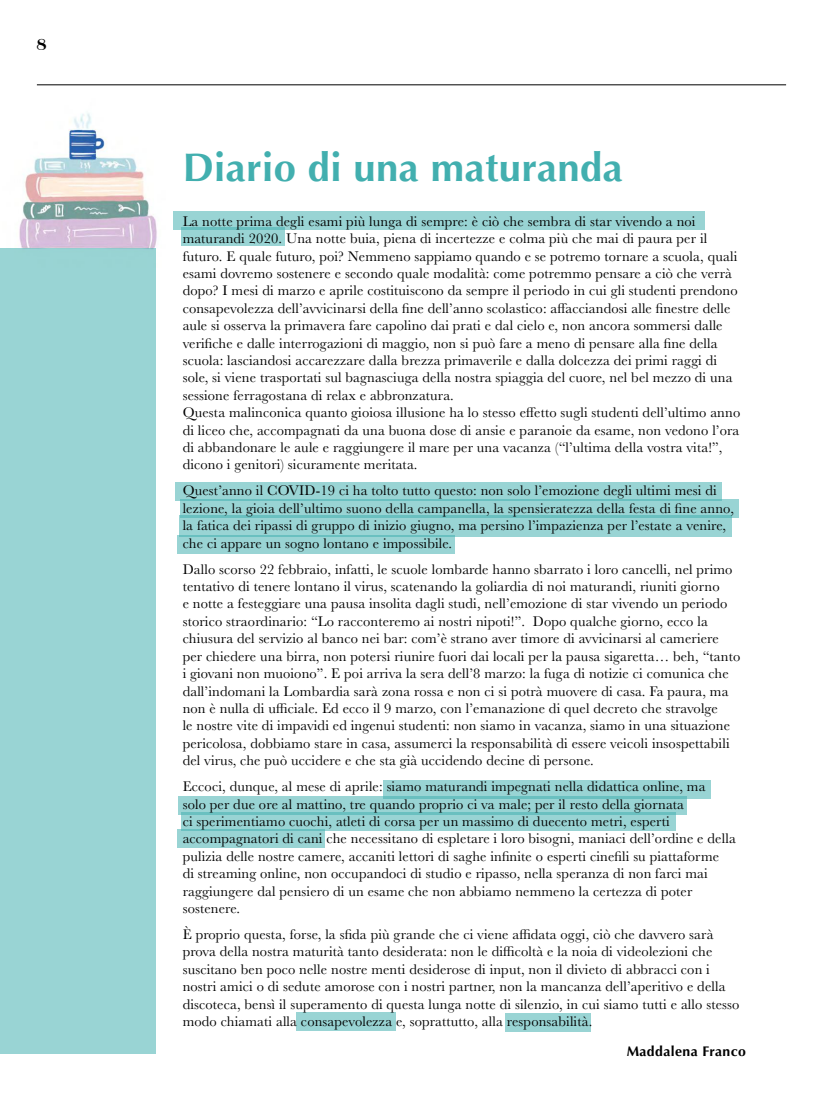
<style>
.page{position:relative;width:823px;height:1106px;background:#fff}
.page>*{position:absolute;margin:0;border:0;box-sizing:border-box;transform-origin:0 0}
.t1{font:700 40px "Optima";letter-spacing:.01em;color:#42afaf}
.t2{font:18px "Chapaza";color:#000}
.t3{font:14.5px/17.4px "Baskerville";letter-spacing:.01em;color:#000}
.t4{font:700 14px "Optima";letter-spacing:.03em;color:#000}
</style>
<div class="page">
<img style="left:19px;top:84px;width:195px;height:164px">
<div style="left:504px;top:1013px;width:86px;height:18px;background:#99d4d4"></div>
<div style="left:296px;top:1012px;width:99px;height:18px;background:#99d4d4"></div>
<div style="left:382px;top:780px;width:328px;height:18px;background:#99d4d4"></div>
<svg style="left:178px;top:796px;width:508px;height:18px;fill:#99d4d4"></svg>
<svg style="left:181px;top:812px;width:494px;height:19px;fill:#99d4d4"></svg>
<div style="left:177px;top:829px;width:148px;height:19px;background:#99d4d4"></div>
<div style="left:175px;top:482px;width:545px;height:18px;background:#99d4d4"></div>
<div style="left:180px;top:499px;width:557px;height:18px;background:linear-gradient(to right,#99d4d4,#99d4d4)"></div>
<svg style="left:179px;top:515px;width:552px;height:22px;fill:#99d4d4"></svg>
<div style="left:177px;top:535px;width:277px;height:18px;background:linear-gradient(to right,#99d4d4,#99d4d4)"></div>
<div style="left:181px;top:227px;width:103px;height:19px;background:#99d4d4"></div>
<div style="left:173px;top:211px;width:531px;height:19px;background:#99d4d4"></div>
<hr style="left:37px;top:85px;width:748px;height:1px;background:#000">
<div style="left:0;top:248px;width:156px;height:806px;background:#99d4d4"></div>
<p class="t2" style="left:37px;top:33px;width:11px">8</p>
<h1 class="t1" style="left:182px;top:145px;width:441px">Diario di una maturanda</h1>
<p class="t3" style="left:182px;top:212px;width:558px">La notte prima degli esami più lunga di sempre: è ciò che sembra di star vivendo a noi maturandi 2020. Una notte buia, piena di incertezze e colma più che mai di paura per il futuro. E quale futuro, poi? Nemmeno sappiamo quando e se potremo tornare a scuola, quali esami dovremo sostenere e secondo quale modalità: come potremmo pensare a ciò che verrà dopo? I mesi di marzo e aprile costituiscono da sempre il periodo in cui gli studenti prendono consapevolezza dell’avvicinarsi della fine dell’anno scolastico: affacciandosi alle finestre delle aule si osserva la primavera fare capolino dai prati e dal cielo e, non ancora sommersi dalle verifiche e dalle interrogazioni di maggio, non si può fare a meno di pensare alla fine della scuola: lasciandosi accarezzare dalla brezza primaverile e dalla dolcezza dei primi raggi di sole, si viene trasportati sul bagnasciuga della nostra spiaggia del cuore, nel bel mezzo di una sessione ferragostana di relax e abbronzatura.<br>Questa malinconica quanto gioiosa illusione ha lo stesso effetto sugli studenti dell’ultimo anno di liceo che, accompagnati da una buona dose di ansie e paranoie da esame, non vedono l’ora di abbandonare le aule e raggiungere il mare per una vacanza (“l’ultima della vostra vita!”, dicono i genitori) sicuramente meritata.</p>
<p class="t3" style="left:182px;top:482px;width:552px">Quest’anno il COVID-19 ci ha tolto tutto questo: non solo l’emozione degli ultimi mesi di lezione, la gioia dell’ultimo suono della campanella, la spensieratezza della festa di fine anno, la fatica dei ripassi di gruppo di inizio giugno, ma persino l’impazienza per l’estate a venire, che ci appare un sogno lontano e impossibile.</p>
<p class="t3" style="left:182px;top:560px;width:558px">Dallo scorso 22 febbraio, infatti, le scuole lombarde hanno sbarrato i loro cancelli, nel primo tentativo di tenere lontano il virus, scatenando la goliardia di noi maturandi, riuniti giorno<br>e notte a festeggiare una pausa insolita dagli studi, nell’emozione di star vivendo un periodo storico straordinario: “Lo racconteremo ai nostri nipoti!”. Dopo qualche giorno, ecco la chiusura del servizio al banco nei bar: com’è strano aver timore di avvicinarsi al cameriere per chiedere una birra, non potersi riunire fuori dai locali per la pausa sigaretta… beh, “tanto i giovani non muoiono”. E poi arriva la sera dell’8 marzo: la fuga di notizie ci comunica che dall’indomani la Lombardia sarà zona rossa e non ci si potrà muovere di casa. Fa paura, ma non è nulla di ufficiale. Ed ecco il 9 marzo, con l’emanazione di quel decreto che stravolge<br>le nostre vite di impavidi ed ingenui studenti: non siamo in vacanza, siamo in una situazione pericolosa, dobbiamo stare in casa, assumerci la responsabilità di essere veicoli insospettabili del virus, che può uccidere e che sta già uccidendo decine di persone.</p>
<p class="t3" style="left:182px;top:778px;width:554px">Eccoci, dunque, al mese di aprile: siamo maturandi impegnati nella didattica online, ma<br>solo per due ore al mattino, tre quando proprio ci va male; per il resto della giornata<br>ci sperimentiamo cuochi, atleti di corsa per un massimo di duecento metri, esperti accompagnatori di cani che necessitano di espletare i loro bisogni, maniaci dell’ordine e della pulizia delle nostre camere, accaniti lettori di saghe infinite o esperti cinefili su piattaforme<br>di streaming online, non occupandoci di studio e ripasso, nella speranza di non farci mai raggiungere dal pensiero di un esame che non abbiamo nemmeno la certezza di poter sostenere.</p>
<p class="t3" style="left:182px;top:925px;width:558px">È proprio questa, forse, la sfida più grande che ci viene affidata oggi, ciò che davvero sarà prova della nostra maturità tanto desiderata: non le difficoltà e la noia di videolezioni che suscitano ben poco nelle nostre menti desiderose di input, non il divieto di abbracci con i nostri amici o di sedute amorose con i nostri partner, non la mancanza dell’aperitivo e della discoteca, bensì il superamento di questa lunga notte di silenzio, in cui siamo tutti e allo stesso modo chiamati alla consapevolezza e, soprattutto, alla responsabilità.</p>
<p class="t4" style="left:626px;top:1043px;width:121px">Maddalena Franco</p>
</div>
